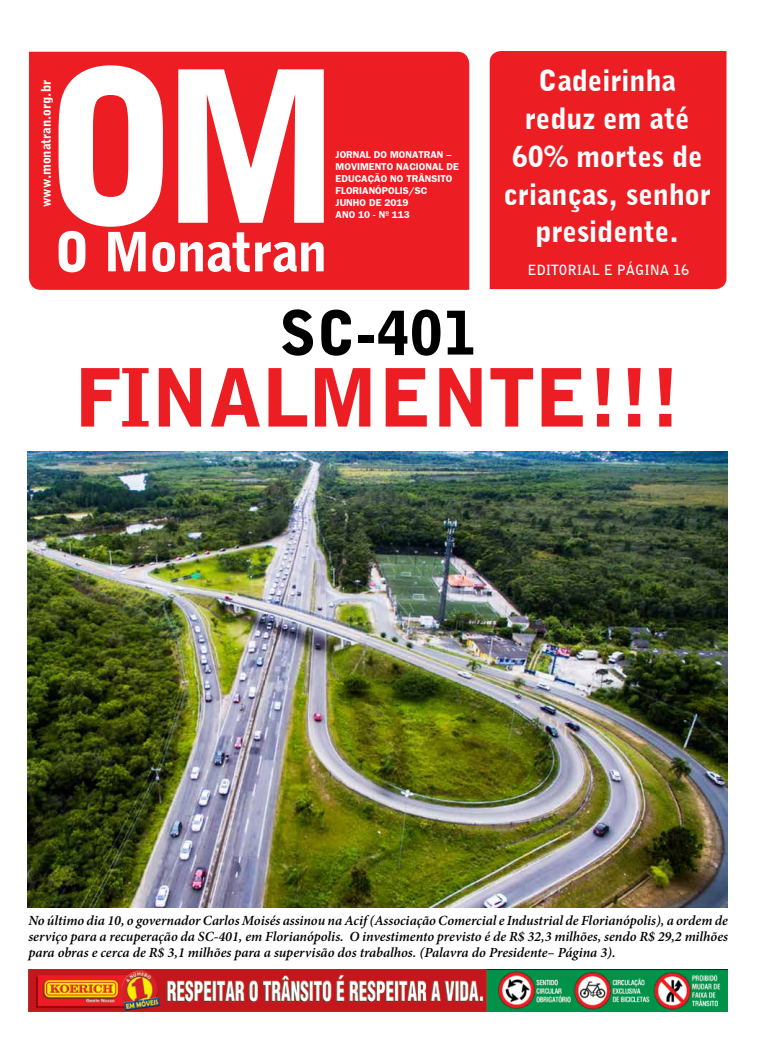
<style>
.page{position:relative;width:780px;height:1063px;background:#fff}
.page>*{position:absolute;margin:0;border:0;box-sizing:border-box;transform-origin:0 0}
.t1{font:900 80px "Bell Gothic BT";color:#ed1d24}
.t2{font:900 60px "Bell Gothic BT";color:#000}
.t3{font:900 28.8px/38px "Bell Gothic BT";color:#fff;text-align:center}
.t4{font:italic 600 14px/16px "Minion Pro";color:#000;text-align:justify}
.t5{font:700 14px "Bell Gothic BT";color:#fff}
.t6{font:900 13px "Bell Gothic BT";color:#fff}
.t7{font:700 10px/12px "Frankfurt Gothic";color:#fff}
</style>
<div class="page">
<div style="left:489px;top:51px;width:237px;height:238px;background:#ed1d24"></div>
<div style="left:29px;top:52px;width:440px;height:238px;background:#ed1d24"></div>
<svg style="left:59px;top:65px;width:265px;height:162px"></svg>
<svg style="left:59px;top:231px;width:264px;height:41px"></svg>
<img style="left:28px;top:970px;width:699px;height:42px">
<img style="left:28px;top:452px;width:699px;height:455px">
<p class="t6" style="left:38px;top:207px;width:128px;rotate:-90deg">www.monatran.org.br</p>
<p class="t7" style="left:335px;top:148px;width:125px">JORNAL DO MONATRAN –<br>MOVIMENTO NACIONAL DE<br>EDUCAÇÃO NO TRÂNSITO<br>FLORIANÓPOLIS/SC<br>JUNHO DE 2019<br>ANO 10 - Nº 113</p>
<h3 class="t3" style="left:503px;top:61px;width:209px">Cadeirinha reduz em até<br>60% mortes de crianças, senhor presidente.</h3>
<p class="t5" style="left:527px;top:261px;width:163px">EDITORIAL E PÁGINA 16</p>
<h2 class="t2" style="left:279px;top:295px;width:198px">SC-401</h2>
<h1 class="t1" style="left:75px;top:348px;width:607px">FINALMENTE!!!</h1>
<p class="t4" style="left:28px;top:912px;width:701px">No último dia 10, o governador Carlos Moisés assinou na Acif (Associação Comercial e Industrial de Florianópolis), a ordem de serviço para a recuperação da SC-401, em Florianópolis. O investimento previsto é de R$ 32,3 milhões, sendo R$ 29,2 milhões para obras e cerca de R$ 3,1 milhões para a supervisão dos trabalhos. (Palavra do Presidente– Página 3).</p>
</div>
